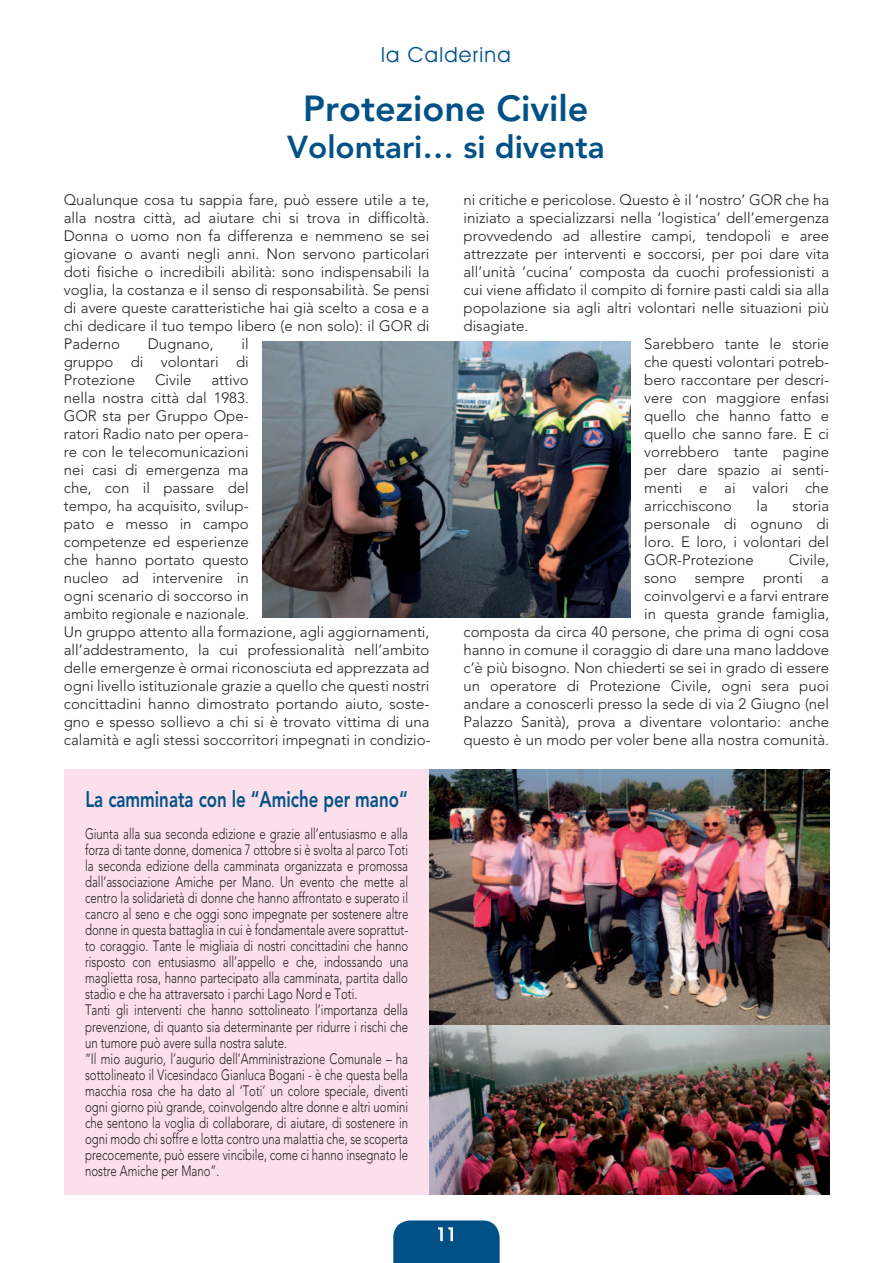
<style>
.page{position:relative;width:893px;height:1263px;background:#fff}
.page>*{position:absolute;margin:0;border:0;box-sizing:border-box;transform-origin:0 0}
.t1{font:800 36px "Avenir LT Std";color:#015186}
.t2{font:800 31.5px "Avenir LT Std";color:#015186}
.t3{font:800 22.5px "Avenir LT Std";color:#015186;scale:.75 1}
.t4{font:21px "Avant Garde IT Cby BT";letter-spacing:.06em;color:#01548b}
.t5{font:18px "Avant Garde IT Cby BT";color:#fff}
.t6{font:300 15px/18px "Avenir LT Std";color:#231f20;text-align:justify}
.t7{font:300 15px/16px "Avenir LT Std";color:#231f20;scale:.76 1}
</style>
<div class="page">
<svg style="left:393px;top:1220px;width:107px;height:43px;background:#0f5a8c"></svg>
<img style="left:262px;top:341px;width:369px;height:277px">
<div style="left:64px;top:770px;width:365px;height:425px;background:#fbdfeb"></div>
<img style="left:429px;top:1025px;width:400px;height:170px">
<img style="left:429px;top:770px;width:400px;height:255px">
<p class="t4" style="left:381px;top:47px;width:131px">la Calderina</p>
<p class="t1" style="left:303px;top:91px;width:287px">Protezione Civile</p>
<p class="t2" style="left:287px;top:132px;width:319px">Volontari… si diventa</p>
<p class="t6" style="left:64px;top:191px;width:367px">Qualunque cosa tu sappia fare, può essere utile a te, alla nostra città, ad aiutare chi si trova in difficoltà.<br>Donna o uomo non fa differenza e nemmeno se sei giovane o avanti negli anni. Non servono particolari doti fisiche o incredibili abilità: sono indispensabili la voglia, la costanza e il senso di responsabilità. Se pensi di avere queste caratteristiche hai già scelto a cosa e a chi dedicare il tuo tempo libero (e non solo): il GOR di Paderno</p>
<p class="t6" style="left:463px;top:191px;width:367px">ni critiche e pericolose. Questo è il ‘nostro’ GOR che ha</p>
<p class="t6" style="left:463px;top:209px;width:367px">iniziato a specializzarsi nella ‘logistica’ dell’emergenza</p>
<p class="t6" style="left:463px;top:227px;width:367px">provvedendo ad allestire campi, tendopoli e aree</p>
<p class="t6" style="left:463px;top:245px;width:367px">attrezzate per interventi e soccorsi, per poi dare vita</p>
<p class="t6" style="left:463px;top:263px;width:367px">all’unità ‘cucina’ composta da cuochi professionisti a</p>
<p class="t6" style="left:463px;top:281px;width:367px">cui viene affidato il compito di fornire pasti caldi sia alla</p>
<p class="t6" style="left:463px;top:299px;width:367px">popolazione sia agli altri volontari nelle situazioni più</p>
<p class="t6" style="left:463px;top:317px;width:66px">disagiate.</p>
<p class="t6" style="left:644px;top:335px;width:186px">Sarebbero tante le storie</p>
<p class="t6" style="left:644px;top:353px;width:186px">che questi volontari potreb-</p>
<p class="t6" style="left:644px;top:371px;width:186px">bero raccontare per descri-</p>
<p class="t6" style="left:644px;top:389px;width:186px">vere con maggiore enfasi</p>
<p class="t6" style="left:644px;top:407px;width:186px">quello che hanno fatto e</p>
<p class="t6" style="left:644px;top:425px;width:186px">quello che sanno fare. E ci</p>
<p class="t6" style="left:644px;top:443px;width:186px">vorrebbero tante pagine</p>
<p class="t6" style="left:644px;top:461px;width:186px">per dare spazio ai senti-</p>
<p class="t6" style="left:644px;top:479px;width:186px">menti e ai valori che</p>
<p class="t6" style="left:644px;top:497px;width:89px">arricchiscono</p>
<p class="t6" style="left:756px;top:497px;width:13px">la</p>
<p class="t6" style="left:64px;top:335px;width:187px;text-indent:178px">il gruppo di volontari di Protezione</p>
<p class="t6" style="left:148px;top:335px;width:67px">Dugnano,</p>
<p class="t6" style="left:155px;top:371px;width:38px">Civile</p>
<p class="t6" style="left:64px;top:371px;width:369px;text-align:left;text-indent:148px">attivo<br>nella nostra città dal 1983.<br>GOR sta per Gruppo Ope-<br>ratori Radio nato per opera-<br>re con le telecomunicazioni<br>nei casi di emergenza ma<br>che, con il passare del<br>tempo, ha acquisito, svilup-<br>pato e messo in campo<br>competenze ed esperienze<br>che hanno portato questo<br>nucleo ad intervenire in<br>ogni scenario di soccorso in<br>ambito regionale e nazionale.<br>Un gruppo attento alla formazione, agli aggiornamenti, all’addestramento, la cui professionalità nell’ambito delle emergenze è ormai riconosciuta ed apprezzata ad ogni livello istituzionale grazie a quello che questi nostri concittadini hanno dimostrato portando aiuto, soste&shy;gno e spesso sollievo a chi si è trovato vittima di una calamità e agli stessi soccorritori impegnati in condizio-</p>
<p class="t6" style="left:644px;top:497px;width:187px;text-indent:148px">storia personale di ognuno di loro. E loro, i volontari del GOR-Protezione</p>
<p class="t6" style="left:463px;top:551px;width:367px;text-align:right">Civile,<br>sono sempre pronti a<br>coinvolgervi e a farvi entrare<br>in questa grande famiglia,<br>composta da circa 40 persone, che prima di ogni cosa hanno in comune il coraggio di dare una mano laddove c’è più bisogno. Non chiederti se sei in grado di essere un operatore di Protezione Civile, ogni sera puoi andare a conoscerli presso la sede di via 2 Giugno (nel Palazzo Sanità), prova a diventare volontario: anche questo è un modo per voler bene alla nostra comunità.</p>
<p class="t3" style="left:86px;top:788px;width:431px">La camminata con le “Amiche per mano“</p>
<p class="t7" style="left:85px;top:826px;width:427px">Giunta alla sua seconda edizione e grazie all’entusiasmo e alla forza di tante donne, domenica 7 ottobre si è svolta al parco Toti la seconda edizione della camminata organizzata e promossa dall’associazione Amiche per Mano. Un evento che mette al centro la solidarietà di donne che hanno affrontato e superato il cancro al seno e che oggi sono impegnate per sostenere altre donne in questa battaglia in cui è fondamentale avere soprattut&shy;to coraggio. Tante le migliaia di nostri concittadini che hanno risposto con entusiasmo all’appello e che, indossando una maglietta rosa, hanno partecipato alla camminata, partita dallo stadio e che ha attraversato i parchi Lago Nord e Toti.<br>Tanti gli interventi che hanno sottolineato l’importanza della prevenzione, di quanto sia determinante per ridurre i rischi che un tumore può avere sulla nostra salute.<br>“Il mio augurio, l’augurio dell’Amministrazione Comunale – ha sottolineato il Vicesindaco Gianluca Bogani - è che questa bella macchia rosa che ha dato al ‘Toti’ un colore speciale, diventi ogni giorno più grande, coinvolgendo altre donne e altri uomini che sentono la voglia di collaborare, di aiutare, di sostenere in ogni modo chi soffre e lotta contro una malattia che, se scoperta precocemente, può essere vincibile, come ci hanno insegnato le nostre Amiche per Mano”.</p>
<p class="t5" style="left:436px;top:1228px;width:22px">11</p>
</div>
